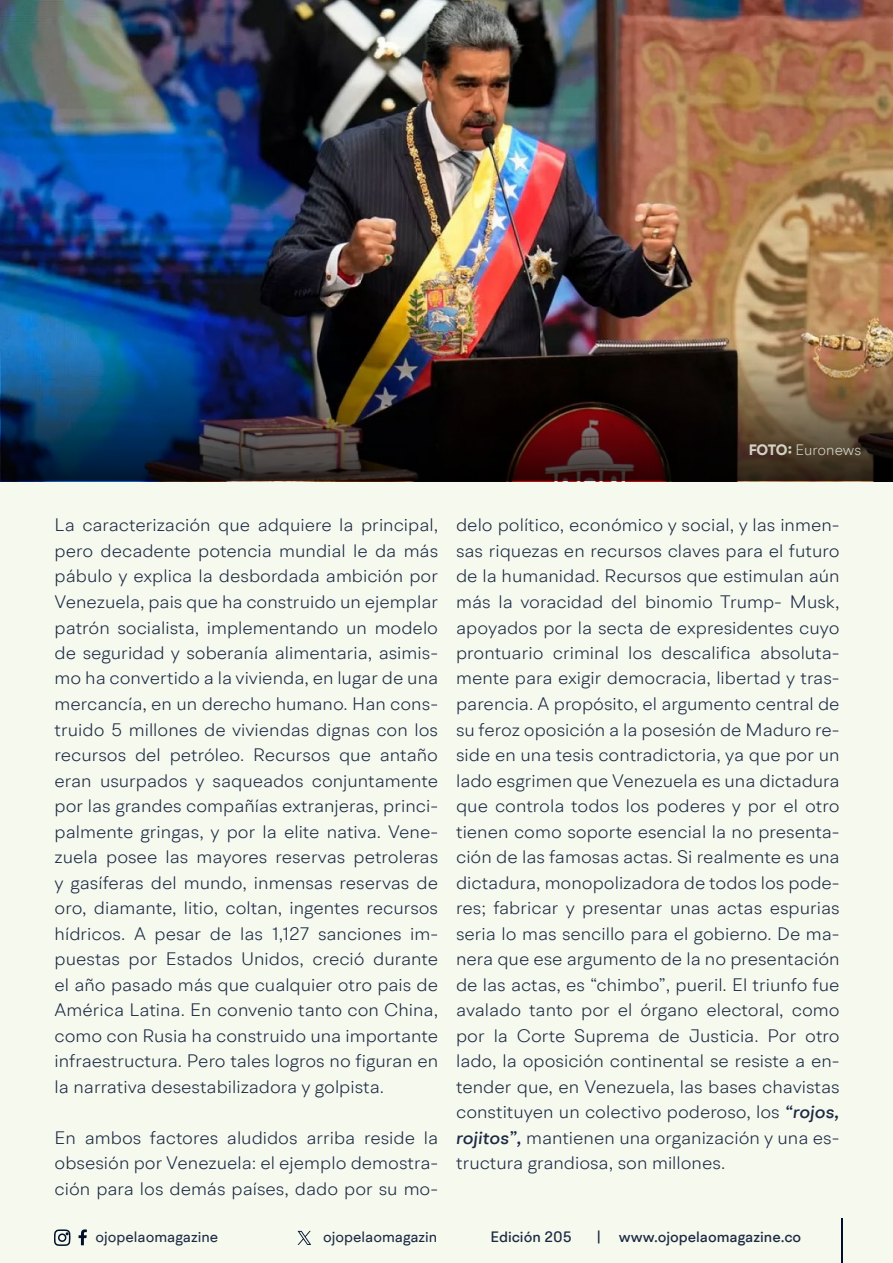
<style>
.page{position:relative;width:893px;height:1263px;background:#f6f9ee}
.page>*{position:absolute;margin:0;border:0;box-sizing:border-box;transform-origin:0 0}
.t1{font:300 18px/25.5px "BR Hendrix";color:#1b2943;text-align:justify;scale:1.04 1}
.t2{font:500 15px "BR Hendrix";color:#1b2943}
.t3{font:15px "BR Hendrix";color:#1b2943}
.t4{font:300 15px "BR Hendrix";color:#f5faed}
.s1{font-weight:700}
.s2{font-weight:500;font-style:italic}
</style>
<div class="page">
<svg style="left:79px;top:1229px;width:8px;height:16px"></svg>
<svg style="left:54px;top:1229px;width:17px;height:17px"></svg>
<hr style="left:841px;top:1219px;width:1px;height:44px;background:#000f2b">
<svg style="left:298px;top:1231px;width:13px;height:14px"></svg>
<img style="left:1px;top:0;width:892px;height:345px">
<img style="left:1px;top:345px;width:892px;height:136px">
<p class="t4" style="left:748px;top:440px;width:115px"><span class="s1">FOTO:</span> Euronews</p>
<p class="t1" style="left:55px;top:512px;width:370px">La caracterización que adquiere la principal, pero decadente potencia mundial le da más pábulo y explica la desbordada ambición por Venezuela, pais que ha construido un ejemplar patrón socialista, implementando un modelo de seguridad y soberanía alimentaria, asimis&shy;mo ha convertido a la vivienda, en lugar de una mercancía, en un derecho humano. Han cons&shy;truido 5 millones de viviendas dignas con los recursos del petróleo. Recursos que antaño eran usurpados y saqueados conjuntamente por las grandes compañías extranjeras, princi&shy;palmente gringas, y por la elite nativa. Vene&shy;zuela posee las mayores reservas petroleras y gasíferas del mundo, inmensas reservas de oro, diamante, litio, coltan, ingentes recursos hídricos. A pesar de las 1,127 sanciones im&shy;puestas por Estados Unidos, creció durante el año pasado más que cualquier otro pais de América Latina. En convenio tanto con China, como con Rusia ha construido una importante infraestructura. Pero tales logros no figuran en la narrativa desestabilizadora y golpista.</p>
<p class="t1" style="left:55px;top:1124px;width:370px">En ambos factores aludidos arriba reside la obsesión por Venezuela: el ejemplo demostra&shy;ción para los demás países, dado por su mo-</p>
<p class="t1" style="left:456px;top:512px;width:370px">delo político, económico y social, y las inmen&shy;sas riquezas en recursos claves para el futuro de la humanidad. Recursos que estimulan aún más la voracidad del binomio Trump- Musk, apoyados por la secta de expresidentes cuyo prontuario criminal los descalifica absoluta&shy;mente para exigir democracia, libertad y tras&shy;parencia. A propósito, el argumento central de su feroz oposición a la posesión de Maduro re&shy;side en una tesis contradictoria, ya que por un lado esgrimen que Venezuela es una dictadura que controla todos los poderes y por el otro tienen como soporte esencial la no presenta&shy;ción de las famosas actas. Si realmente es una dictadura, monopolizadora de todos los pode&shy;res; fabricar y presentar unas actas espurias seria lo mas sencillo para el gobierno. De ma&shy;nera que ese argumento de la no presentación de las actas, es “chimbo”, pueril. El triunfo fue avalado tanto por el órgano electoral, como por la Corte Suprema de Justicia. Por otro lado, la oposición continental se resiste a en&shy;tender que, en Venezuela, las bases chavistas constituyen un colectivo poderoso, los <span class="s2">“rojos, rojitos”,</span> mantienen una organización y una es&shy;tructura grandiosa, son millones.</p>
<p class="t3" style="left:96px;top:1227px;width:124px">ojopelaomagazine</p>
<p class="t3" style="left:323px;top:1227px;width:116px">ojopelaomagazin</p>
<p class="t2" style="left:490px;top:1227px;width:83px">Edición 205</p>
<p class="t2" style="left:596px;top:1227px;width:206px">| www.ojopelaomagazine.co</p>
</div>
